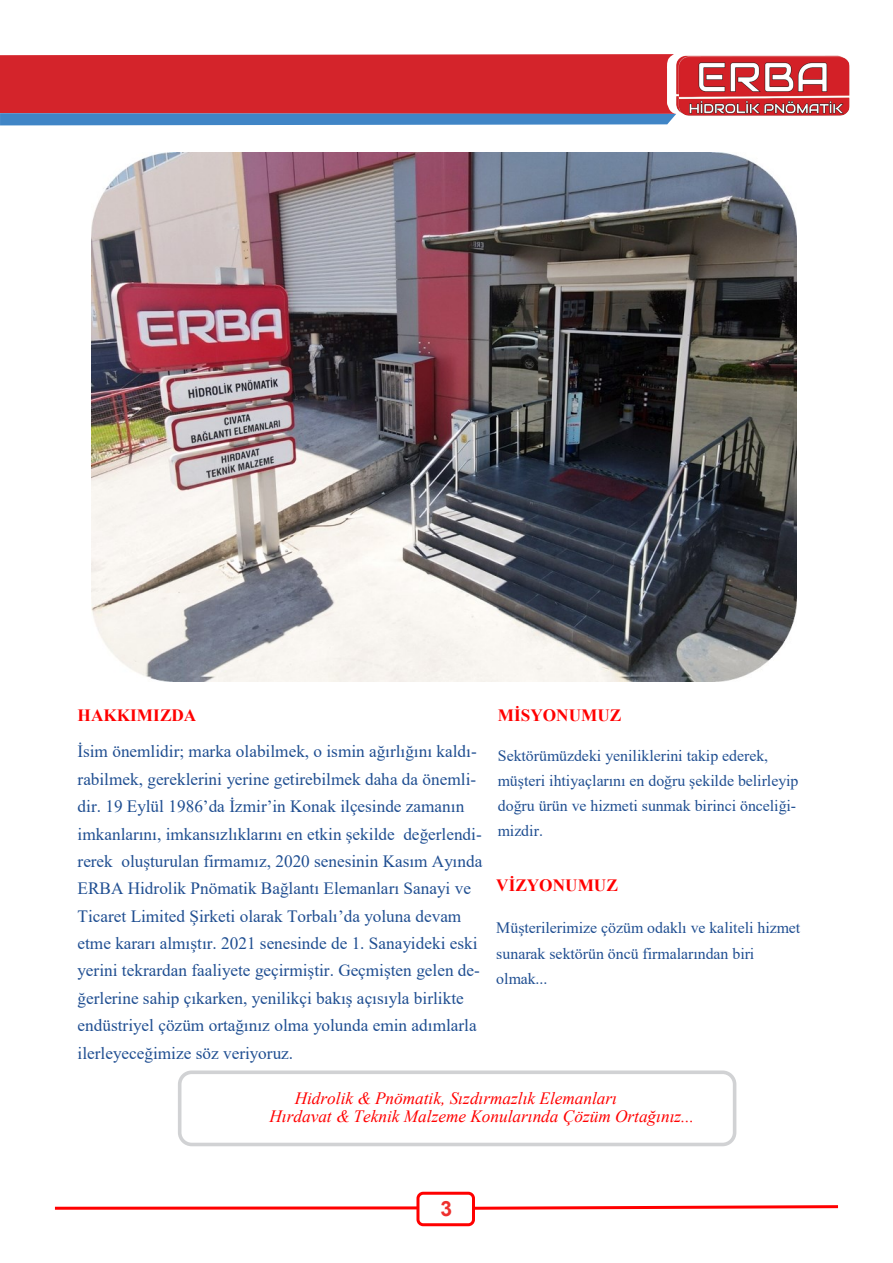
<style>
.page{position:relative;width:893px;height:1263px;background:#fff}
.page>*{position:absolute;margin:0;border:0;box-sizing:border-box;transform-origin:0 0}
.t1{font:700 21px "Arial";color:#ee2f2d}
.t2{font:17.25px/27.5px "Times New Roman";color:#1f4e91}
.t3{font:italic 17.25px/18.3px "Times New Roman";color:#f00}
.t4{font:700 17.25px "Times New Roman";color:#f00}
.t5{font:15.9px/25px "Times New Roman";color:#1f4e91}
.s1{font-weight:700;color:#f00}
</style>
<div class="page">
<div style="left:416px;top:1192px;width:59px;height:34px;border:3px solid #f00;border-radius:5px"></div>
<svg style="left:472px;top:1203px;width:366px;height:8px"></svg>
<svg style="left:55px;top:1206px;width:363px;height:4px"></svg>
<img style="left:684px;top:55px;width:165px;height:61px">
<svg style="left:0;top:54px;width:684px;height:71px"></svg>
<div style="left:178px;top:1070px;width:558px;height:76px;background:#fff;border:4px solid #d1d2d4;border-radius:12px"></div>
<img style="left:91px;top:153px;width:705px;height:528px">
<p class="t2" style="left:78px;top:696px;width:401px;line-height:36.5px"><span class="s1">HAKKIMIZDA<br></span>İsim önemlidir; marka olabilmek, o ismin ağırlığını kaldı-</p>
<p class="t2" style="left:78px;top:765px;width:406px">rabilmek, gereklerini yerine getirebilmek daha da önemli&shy;dir. 19 Eylül 1986’da İzmir’in Konak ilçesinde zamanın imkanlarını, imkansızlıklarını en etkin şekilde değerlendi&shy;rerek oluşturulan firmamız, 2020 senesinin Kasım Ayında ERBA Hidrolik Pnömatik Bağlantı Elemanları Sanayi ve Ticaret Limited Şirketi olarak Torbalı’da yoluna devam etme kararı almıştır. 2021 senesinde de 1. Sanayideki eski yerini tekrardan faaliyete geçirmiştir. Geçmişten gelen de&shy;ğerlerine sahip çıkarken, yenilikçi bakış açısıyla birlikte endüstriyel çözüm ortağınız olma yolunda emin adımlarla ilerleyeceğimize söz veriyoruz.</p>
<p class="t4" style="left:498px;top:702px;width:125px">MİSYONUMUZ</p>
<p class="t5" style="left:498px;top:742px;width:302px">Sektörümüzdeki yeniliklerini takip ederek, müşteri ihtiyaçlarını en doğru şekilde belirleyip doğru ürün ve hizmeti sunmak birinci önceliği&shy;mizdir.</p>
<p class="t4" style="left:496px;top:873px;width:123px">VİZYONUMUZ</p>
<p class="t5" style="left:496px;top:915px;width:305px">Müşterilerimize çözüm odaklı ve kaliteli hizmet sunarak sektörün öncü firmalarından biri olmak...</p>
<p class="t3" style="left:270px;top:1088px;width:426px;text-indent:25px">Hidrolik &amp; Pnömatik, Sızdırmazlık Elemanları<br>Hırdavat &amp; Teknik Malzeme Konularında Çözüm Ortağınız...</p>
<p class="t1" style="left:441px;top:1195px;width:13px">3</p>
</div>
